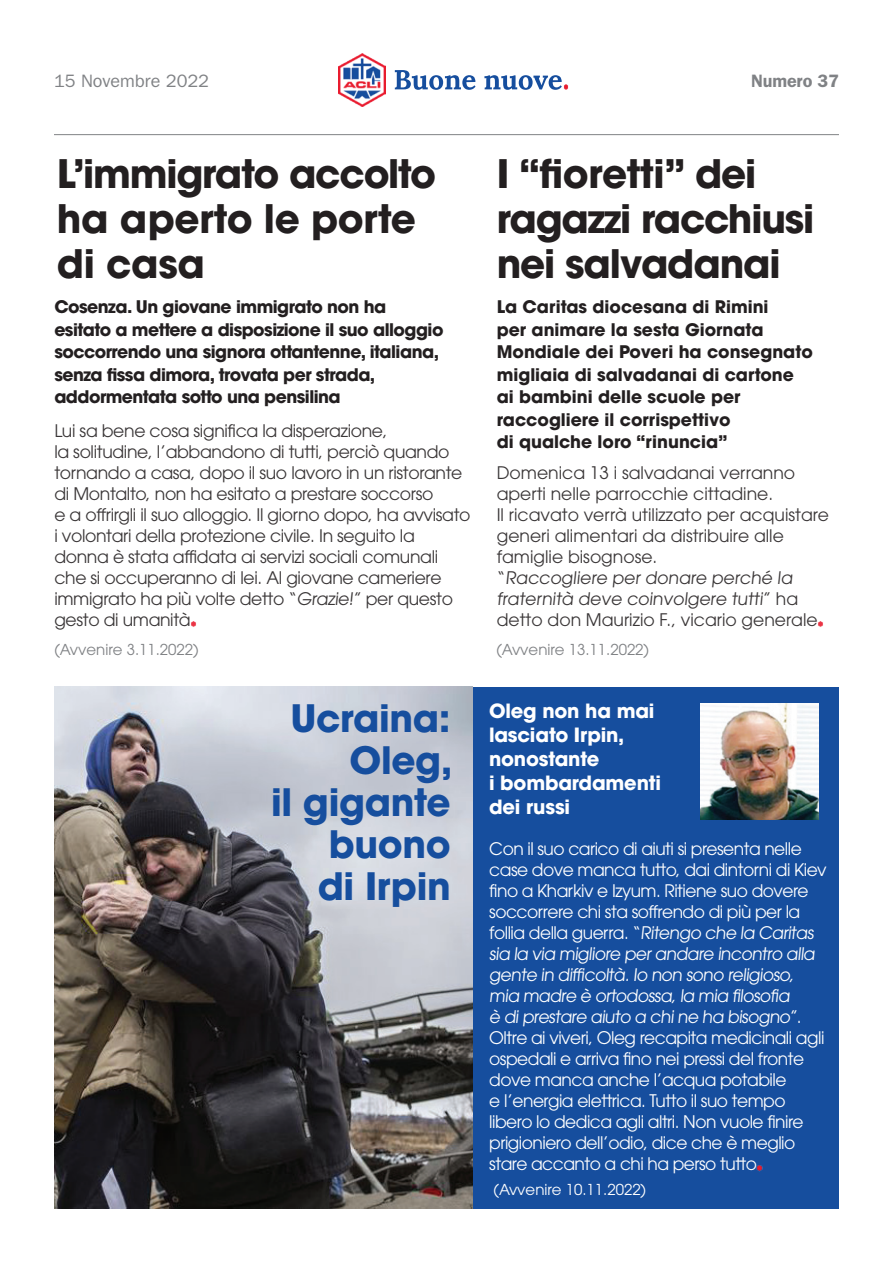
<style>
.page{position:relative;width:893px;height:1263px;background:#fff}
.page>*{position:absolute;margin:0;border:0;box-sizing:border-box;transform-origin:0 0}
.t1{font:700 39px/45px "ITC Avant Garde W1 G";letter-spacing:-.03em;color:#231f20}
.t2{font:700 37.5px/42px "ITC Avant Garde W1 G";letter-spacing:-.01em;color:#164e9e;text-align:right}
.t3{font:700 19.5px/24px "ITC Avant Garde W1 G";letter-spacing:-.01em;color:#fff}
.t4{font:18px "Franklin Gothic";color:#808285}
.t5{font:600 18px "Franklin Gothic";letter-spacing:-.01em;color:#808285}
.t6{font:17.25px/21px "ITC Avant Garde W1 G";letter-spacing:-.03em;color:#fff}
.t7{font:17.25px/21px "ITC Avant Garde W1 G";letter-spacing:-.02em;color:#231f20}
.t8{font:17.25px/21.1px "ITC Avant Garde W1 G";color:#231f20}
.t9{font:700 17.25px/22.5px "ITC Avant Garde W1 G";color:#231f20}
.t10{font:700 17.25px/22.5px "ITC Avant Garde W1 G";letter-spacing:-.02em;color:#231f20}
.t11{font:15px "ITC Avant Garde W1 G";color:#808285}
.t12{font:15px "ITC Avant Garde W1 G";color:#fff}
</style>
<div class="page">
<div style="left:464px;top:687px;width:375px;height:521px;background:#164e9e"></div>
<img style="left:54px;top:687px;width:418px;height:521px">
<img style="left:700px;top:704px;width:119px;height:116px">
<hr style="left:54px;top:134px;width:785px;height:1px;background:#808285">
<img style="left:338px;top:53px;width:47px;height:54px">
<svg style="left:395px;top:70px;width:173px;height:20px"></svg>
<svg style="left:757px;top:1166px;width:6px;height:6px"></svg>
<svg style="left:191px;top:622px;width:5px;height:5px"></svg>
<svg style="left:818px;top:622px;width:5px;height:5px"></svg>
<p class="t4" style="left:54px;top:71px;width:157px">15 Novembre 2022</p>
<p class="t5" style="left:751px;top:71px;width:89px">Numero 37</p>
<h1 class="t1" style="left:57px;top:151px;width:381px">L’immigrato accolto ha aperto le porte di casa</h1>
<h1 class="t1" style="left:497px;top:151px;width:319px">I “fioretti” dei ragazzi racchiusi nei salvadanai</h1>
<p class="t10" style="left:54px;top:296px;width:391px">Cosenza. Un giovane immigrato non ha esitato a mettere a disposizione il suo alloggio soccorrendo una signora ottantenne, italiana, senza fissa dimora, trovata per strada, addormentata sotto una pensilina</p>
<p class="t9" style="left:497px;top:296px;width:318px">La Caritas diocesana di Rimini<br>per animare la sesta Giornata<br>Mondiale dei Poveri ha consegnato migliaia di salvadanai di cartone ai bambini delle scuole per raccogliere il corrispettivo<br>di qualche loro “rinuncia”</p>
<p class="t7" style="left:54px;top:420px;width:418px">Lui sa bene cosa significa la disperazione,<br>la solitudine, l’abbandono di tutti, perciò quando tornando a casa, dopo il suo lavoro in un ristorante di Montalto, non ha esitato a prestare soccorso<br>e a offrirgli il suo alloggio. Il giorno dopo, ha avvisato i volontari della protezione civile. In seguito la donna è stata affidata ai servizi sociali comunali che si occuperanno di lei. Al giovane cameriere immigrato ha più volte detto “Grazie!” per questo gesto di umanità</p>
<p class="t8" style="left:497px;top:462px;width:334px">Domenica 13 i salvadanai verranno aperti nelle parrocchie cittadine.<br>Il ricavato verrà utilizzato per acquistare generi alimentari da distribuire alle famiglie bisognose.<br>“Raccogliere per donare perché la fraternità deve coinvolgere tutti” ha detto don Maurizio F., vicario generale</p>
<p class="t11" style="left:54px;top:640px;width:146px">(Avvenire 3.11.2022)</p>
<p class="t11" style="left:496px;top:640px;width:154px">(Avvenire 13.11.2022)</p>
<h2 class="t2" style="left:271px;top:696px;width:183px">Ucraina:<br>Oleg,<br>il gigante buono<br>di Irpin</h2>
<p class="t3" style="left:489px;top:699px;width:174px">Oleg non ha mai lasciato Irpin, nonostante<br>i bombardamenti dei russi</p>
<p class="t6" style="left:489px;top:838px;width:339px">Con il suo carico di aiuti si presenta nelle case dove manca tutto, dai dintorni di Kiev fino a Kharkiv e Izyum. Ritiene suo dovere soccorrere chi sta soffrendo di più per la follia della guerra. “Ritengo che la Caritas sia la via migliore per andare incontro alla gente in difficoltà. Io non sono religioso, mia madre è ortodossa, la mia filosofia<br>è di prestare aiuto a chi ne ha bisogno”.<br>Oltre ai viveri, Oleg recapita medicinali agli ospedali e arriva fino nei pressi del fronte dove manca anche l’acqua potabile<br>e l’energia elettrica. Tutto il suo tempo libero lo dedica agli altri. Non vuole finire prigioniero dell’odio, dice che è meglio stare accanto a chi ha perso tutto</p>
<p class="t12" style="left:493px;top:1180px;width:154px">(Avvenire 10.11.2022)</p>
</div>
